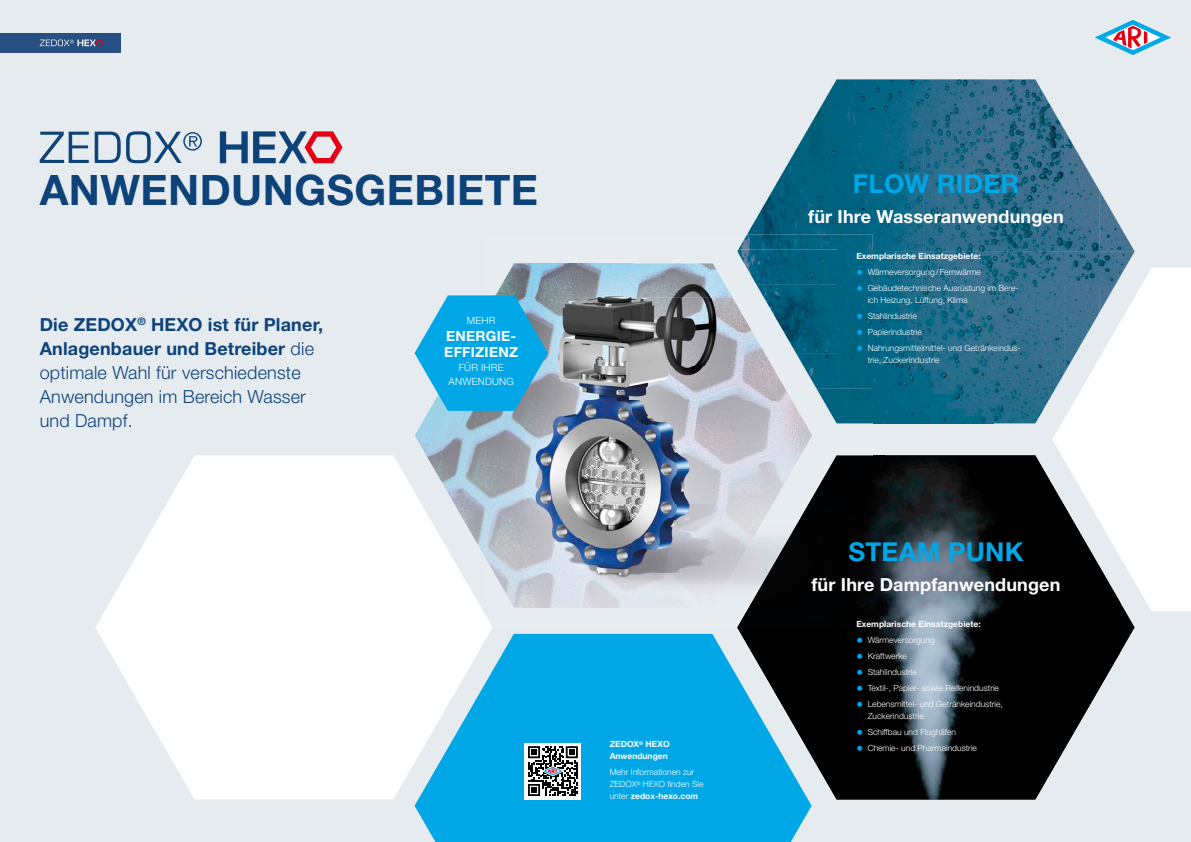
<style>
.page{position:relative;width:1191px;height:842px;background:#e6ebf0}
.page>*{position:absolute;margin:0;border:0;box-sizing:border-box;transform-origin:0 0}
.t1{font:700 42px "Helvetica Neue LT Pro";letter-spacing:.01em;color:#0d4379}
.t2{font:700 26px "Helvetica Neue LT Pro";letter-spacing:.01em;color:#00a7e7}
.t3{font:300 18px/24px "Helvetica Neue LT Pro";letter-spacing:.01em;color:#0d4379}
.t4{font:700 18px "Helvetica Neue LT Pro";letter-spacing:.01em;color:#fff}
.t5{font:700 14px/16px "Helvetica Neue LT Pro";letter-spacing:.02em;color:#fff}
.t6{font:300 10px/14px "Helvetica Neue LT Pro";letter-spacing:.02em;color:#fff;text-align:center}
.t7{font:300 8.5px/16px "Helvetica Neue LT Pro";color:#fff}
.t8{font:700 8.5px/12px "Helvetica Neue LT Pro";color:#fff}
.s1{font-weight:700}
</style>
<div class="page">
<img style="left:454px;top:411px;width:8px;height:44px">
<img style="left:415px;top:411px;width:39px;height:44px">
<img style="left:462px;top:411px;width:24px;height:44px">
<svg style="left:95px;top:455px;width:397px;height:344px;fill:#fff"></svg>
<img style="left:738px;top:455px;width:382px;height:344px">
<svg style="left:414px;top:634px;width:397px;height:208px;background:#28aadd"></svg>
<svg style="left:1052px;top:268px;width:139px;height:343px;background:#dedfdf"></svg>
<img style="left:747px;top:148px;width:352px;height:103px">
<img style="left:797px;top:79px;width:267px;height:69px">
<img style="left:884px;top:286px;width:180px;height:137px">
<img style="left:884px;top:251px;width:250px;height:35px">
<img style="left:1064px;top:286px;width:35px;height:88px">
<img style="left:1064px;top:129px;width:11px;height:19px">
<img style="left:1099px;top:286px;width:15px;height:26px">
<img style="left:1099px;top:190px;width:35px;height:61px">
<div style="left:0;top:33px;width:120px;height:19px;background:#264f82"></div>
<svg style="left:40px;top:40px;width:63px;height:6px"></svg>
<img style="left:486px;top:585px;width:32px;height:43px">
<img style="left:486px;top:263px;width:38px;height:202px">
<img style="left:501px;top:417px;width:23px;height:190px">
<img style="left:486px;top:465px;width:31px;height:73px">
<img style="left:486px;top:534px;width:22px;height:51px">
<svg style="left:486px;top:616px;width:6px;height:12px"></svg>
<div style="left:737px;top:609px;width:135px;height:19px;background:#010304"></div>
<img style="left:738px;top:234px;width:134px;height:15px">
<img style="left:872px;top:249px;width:12px;height:360px">
<img style="left:812px;top:423px;width:26px;height:42px">
<img style="left:776px;top:470px;width:27px;height:31px">
<img style="left:803px;top:465px;width:16px;height:21px">
<img style="left:772px;top:501px;width:29px;height:36px">
<img style="left:740px;top:537px;width:43px;height:36px">
<img style="left:524px;top:607px;width:95px;height:1px">
<img style="left:732px;top:573px;width:33px;height:36px">
<img style="left:524px;top:263px;width:208px;height:35px">
<img style="left:524px;top:298px;width:216px;height:275px">
<img style="left:740px;top:311px;width:36px;height:193px">
<img style="left:776px;top:373px;width:36px;height:97px">
<img style="left:776px;top:470px;width:16px;height:28px">
<img style="left:740px;top:504px;width:32px;height:56px">
<img style="left:524px;top:573px;width:208px;height:34px">
<img style="left:819px;top:455px;width:53px;height:31px">
<img style="left:801px;top:486px;width:71px;height:31px">
<img style="left:783px;top:517px;width:89px;height:31px">
<img style="left:765px;top:548px;width:76px;height:30px">
<div style="left:841px;top:548px;width:31px;height:61px;background:#030304"></div>
<img style="left:748px;top:578px;width:93px;height:31px">
<img style="left:737px;top:249px;width:102px;height:35px">
<div style="left:839px;top:249px;width:33px;height:105px;background:#006482"></div>
<img style="left:756px;top:284px;width:83px;height:35px">
<img style="left:776px;top:319px;width:63px;height:35px">
<img style="left:796px;top:354px;width:76px;height:35px">
<img style="left:816px;top:389px;width:56px;height:34px">
<svg style="left:1094px;top:20px;width:77px;height:35px"></svg>
<svg style="left:40px;top:131px;width:162px;height:32px"></svg>
<svg style="left:220px;top:131px;width:122px;height:32px"></svg>
<div style="left:524px;top:743px;width:57px;height:56px;background:#fff"></div>
<svg style="left:528px;top:746px;width:50px;height:50px"></svg>
<svg style="left:414px;top:295px;width:134px;height:116px;background:#2faee0"></svg>
<svg style="left:857px;top:270px;width:5px;height:5px"></svg>
<svg style="left:857px;top:286px;width:5px;height:5px"></svg>
<svg style="left:857px;top:314px;width:5px;height:5px"></svg>
<svg style="left:857px;top:330px;width:5px;height:5px"></svg>
<svg style="left:857px;top:346px;width:5px;height:5px"></svg>
<svg style="left:857px;top:638px;width:5px;height:5px"></svg>
<svg style="left:857px;top:654px;width:5px;height:5px"></svg>
<svg style="left:857px;top:670px;width:5px;height:5px"></svg>
<svg style="left:857px;top:686px;width:5px;height:5px"></svg>
<svg style="left:857px;top:702px;width:5px;height:5px"></svg>
<svg style="left:857px;top:730px;width:5px;height:5px"></svg>
<svg style="left:857px;top:746px;width:5px;height:5px"></svg>
<h1 class="t1" style="left:40px;top:164px;width:500px">ANWENDUNGS GEBIETE</h1>
<h3 class="t3" style="left:40px;top:313px;width:285px"><span class="s1">Die ZEDOX</span><sup>®</sup> <span class="s1">HEXO ist für Planer,<br>Anlagenbauer und Betreiber</span> die optimale Wahl für verschiedenste<br>Anwendungen im Bereich Wasser und Dampf.</h3>
<p class="t6" style="left:467px;top:314px;width:30px">MEHR</p>
<h3 class="t5" style="left:444px;top:328px;width:75px">ENERGIE-<br>EFFIZIENZ</h3>
<p class="t6" style="left:448px;top:361px;width:67px">FÜR IHRE<br>ANWENDUNG</p>
<p class="t8" style="left:609px;top:738px;width:62px">ZEDOX<sup>®</sup> HEXO<br>Anwendungen</p>
<p class="t7" style="left:609px;top:766px;width:95px;line-height:12px">Mehr Informationen zur<br>ZEDOX<sup>®</sup> HEXO finden Sie unter <span class="s1">zedox-hexo.com</span></p>
<h2 class="t2" style="left:852px;top:168px;width:168px">FLOW RIDER</h2>
<h3 class="t4" style="left:808px;top:206px;width:257px">für Ihre Wasseranwendungen</h3>
<p class="t8" style="left:856px;top:250px;width:126px">Exemplarische Einsatzgebiete:</p>
<p class="t7" style="left:867px;top:264px;width:152px">Wärmeversorgung / Fernwärme<br>Gebäudetechnische Ausrüstung im Bere-</p>
<p class="t7" style="left:867px;top:292px;width:155px">ich Heizung, Lüftung, Klima<br>Stahlindustrie<br>Papierindustrie<br>Nahrungsmittelmittel- und Getränkeindus-</p>
<p class="t7" style="left:867px;top:352px;width:73px">trie, Zuckerindustrie</p>
<h2 class="t2" style="left:848px;top:536px;width:177px">STEAM PUNK</h2>
<h3 class="t4" style="left:811px;top:574px;width:250px">für Ihre Dampfanwendungen</h3>
<p class="t8" style="left:856px;top:618px;width:126px">Exemplarische Einsatzgebiete:</p>
<p class="t7" style="left:867px;top:632px;width:137px">Wärmeversorgung<br>Kraftwerke<br>Stahlindustrie<br>Textil-, Papier- sowie Reifenindustrie<br>Lebensmittel- und Getränkeindustrie,</p>
<p class="t7" style="left:867px;top:708px;width:111px">Zuckerindustrie<br>Schiffbau und Flughäfen<br>Chemie- und Pharmaindustrie</p>
</div>
